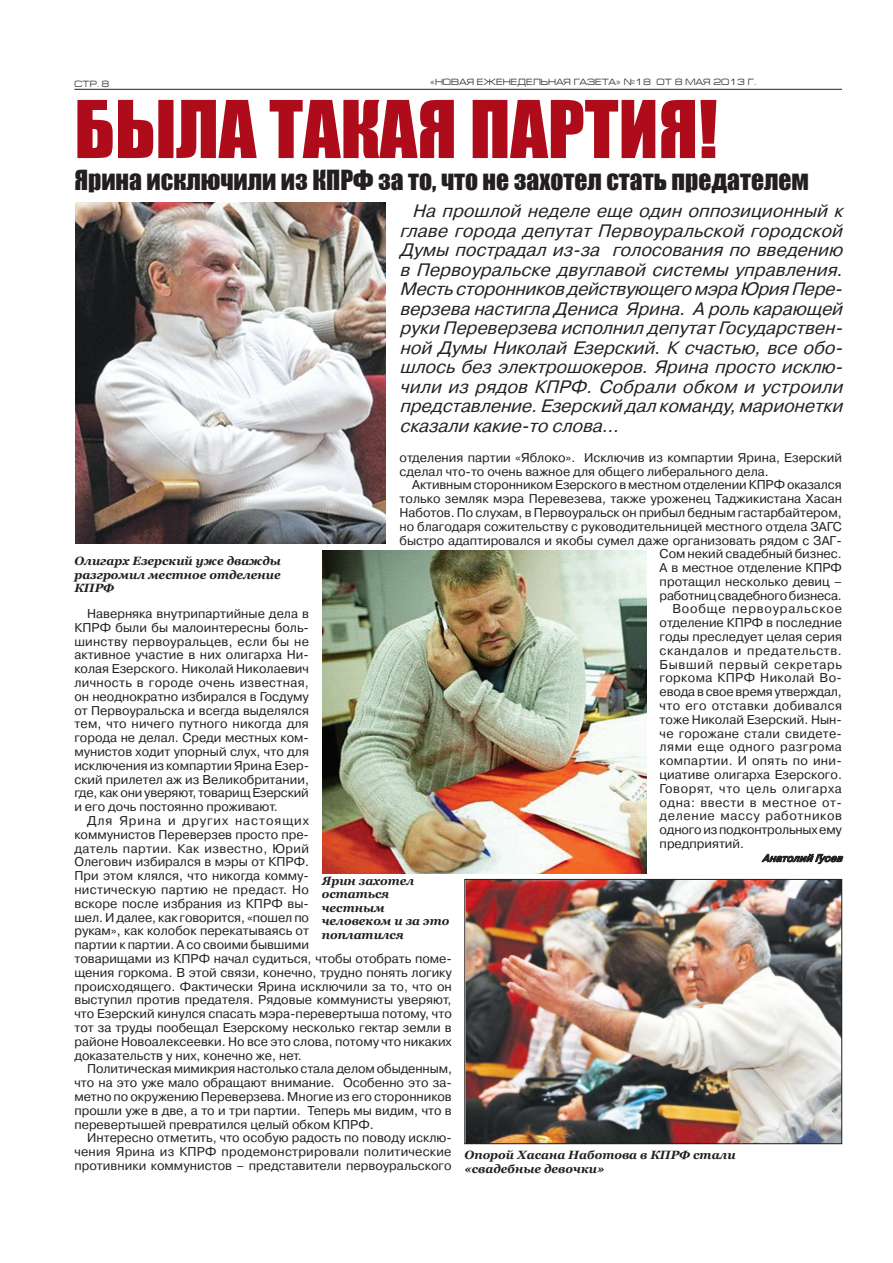
<style>
.page{position:relative;width:893px;height:1263px;background:#fff}
.page>*{position:absolute;margin:0;border:0;box-sizing:border-box;transform-origin:0 0}
.t1{font:73.5px "Impact";color:#af0c1b}
.t2{font:25.5px "Impact";color:#231f20}
.t3{font:italic 18px/19.5px "Pragmatica C";color:#231f20;text-align:justify}
.t4{font:12.75px/13.8px "Pragmatica C";color:#231f20;text-align:justify}
.t5{font:12.75px "Pragmatica C";letter-spacing:.05em;color:#231f20}
.t6{font:12.75px "Pragmatica C";letter-spacing:.025em;color:#231f20}
.t7{font:12.75px "Pragmatica C";letter-spacing:.04em;color:#231f20}
.t8{font:12.75px "Pragmatica C";letter-spacing:.045em;color:#231f20}
.t9{font:12.75px "Pragmatica C";letter-spacing:.03em;color:#231f20}
.t10{font:12.75px "Pragmatica C";letter-spacing:.02em;color:#231f20}
.t11{font:12.75px "Pragmatica C";letter-spacing:.055em;color:#231f20}
.t12{font:12.75px "Pragmatica C";letter-spacing:.065em;color:#231f20}
.t13{font:italic 700 12px/13.5px "Georgia";color:#231f20}
.t14{font:italic 700 10.5px "Pragmatica Light C";color:#231f20}
.t15{font:9px "Europe Ext";color:#231f20}
</style>
<div class="page">
<hr style="left:74px;top:89px;width:768px;height:1px;background:#231f20">
<svg style="left:761px;top:853px;width:83px;height:11px"></svg>
<img style="left:75px;top:202px;width:311px;height:341px">
<img style="left:322px;top:551px;width:325px;height:323px">
<img style="left:467px;top:881px;width:373px;height:261px">
<div style="left:465px;top:879px;width:377px;height:265px;border:1px solid #231f20"></div>
<p class="t15" style="left:74px;top:79px;width:37px">стр. 8</p>
<p class="t15" style="left:430px;top:77px;width:327px">«Новая еженедельная газета» №18 от 8 мая 2013 г.</p>
<h1 class="t1" style="left:74px;top:72px;width:645px">Была такая партия!</h1>
<h2 class="t2" style="left:74px;top:160px;width:736px">Ярина исключили из КПРФ за то, что не захотел стать предателем</h2>
<p class="t3" style="left:399px;top:202px;width:450px;text-indent:13px">На прошлой неделе еще один оппозиционный к главе города депутат первоуральской городской думы пострадал из-за голосованияпо введению в Первоуральске двуглавой системы управления.<br>МестьсторонниковдействующегомэраЮрияПере&shy;верзеванастиглаДениса Ярина. А ролькарающей руки ПереверзеваисполнилдепутатГосударствен&shy;ной Думы Николай Езерский.К счастью,все обо&shy;шлосьбезэлектрошокеров.Яринапросто исклю&shy;чили из рядов КПРФ. Собрали обком и устроили представление.Езерский далкоманду,марионетки сказали какие-то слова…</p>
<p class="t4" style="left:400px;top:450px;width:444px">отделения партии «Яблоко». Исключив из компартии Ярина, Езерский сделал что-то очень важное для общего либерального дела.</p>
<p class="t4" style="left:412px;top:478px;width:431px">Активным сторонником Езерского в местном отделении КПРФ оказался</p>
<p class="t4" style="left:400px;top:492px;width:444px">только земляк мэра Перевезева, также уроженец Таджикистана Хасан</p>
<p class="t4" style="left:400px;top:506px;width:444px">Наботов. По слухам, в Первоуральск он прибыл бедным гастарбайтером,</p>
<p class="t4" style="left:400px;top:519px;width:444px">но благодаря сожительству с руководительницей местного отдела ЗАГС</p>
<p class="t4" style="left:400px;top:533px;width:444px">быстро адаптировался и якобы сумел даже организовать рядом с ЗАГ-</p>
<p class="t4" style="left:660px;top:547px;width:184px">Сом некий свадебный бизнес.</p>
<p class="t4" style="left:660px;top:561px;width:184px">А в местное отделение КПРФ</p>
<p class="t4" style="left:660px;top:575px;width:184px">протащил несколько девиц –</p>
<p class="t4" style="left:660px;top:588px;width:184px">работниц свадебного бизнеса.</p>
<p class="t12" style="left:672px;top:602px;width:171px">Вообще первоуральское</p>
<p class="t4" style="left:660px;top:616px;width:184px">отделение КПРФ в последние</p>
<p class="t4" style="left:660px;top:630px;width:184px">годы преследует целая серия</p>
<p class="t8" style="left:660px;top:643px;width:184px">скандалов и предательств.</p>
<p class="t11" style="left:660px;top:657px;width:184px">Бывший первый секретарь</p>
<p class="t6" style="left:660px;top:671px;width:184px">горкома КПРФ Николай Во-</p>
<p class="t4" style="left:660px;top:685px;width:184px">евода в свое время утверждал,</p>
<p class="t9" style="left:660px;top:699px;width:184px">что его отставки добивался</p>
<p class="t4" style="left:660px;top:713px;width:184px">тоже Николай Езерский. Нын-</p>
<p class="t10" style="left:660px;top:726px;width:184px">че горожане стали свидете-</p>
<p class="t7" style="left:660px;top:740px;width:184px">лями еще одного разгрома</p>
<p class="t6" style="left:660px;top:754px;width:184px">компартии. И опять по ини-</p>
<p class="t4" style="left:660px;top:768px;width:184px">циативе олигарха Езерского.</p>
<p class="t5" style="left:660px;top:781px;width:184px">Говорят, что цель олигарха</p>
<p class="t7" style="left:660px;top:795px;width:184px">одна: ввести в местное от-</p>
<p class="t5" style="left:660px;top:809px;width:184px">деление массу работников</p>
<p class="t4" style="left:660px;top:823px;width:184px">одного из подконтрольных ему</p>
<p class="t4" style="left:660px;top:837px;width:86px">предприятий.</p>
<p class="t14" style="left:762px;top:852px;width:86px">АнатолийГусев</p>
<p class="t13" style="left:322px;top:874px;width:129px">Ярин захотел остаться честным человеком и за это поплатился</p>
<p class="t13" style="left:74px;top:554px;width:208px;text-align:justify">Олигарх Езерский уже дважды разгромил местное отделение КПРФ</p>
<p class="t4" style="left:74px;top:607px;width:236px;text-indent:13px">Наверняка внутрипартийные дела в КПРФ были бы малоинтересны боль&shy;шинству первоуральцев, если бы не активное участие в них олигарха Ни&shy;колая Езерского. Николай Николаевич личность в городе очень известная, он неоднократно избирался в Госдуму от Первоуральска и всегда выделялся тем, что ничего путного никогда для города не делал. Среди местных ком&shy;мунистов ходит упорный слух, что для исключения из компартии Ярина Езер&shy;ский прилетел аж из Великобритании, где, как они уверяют, товарищ Езерский и его дочь постоянно проживают.</p>
<p class="t4" style="left:74px;top:814px;width:379px;text-align:left;text-indent:13px">Для Ярина и других настоящих<br>коммунистов Переверзев просто пре-<br>датель партии. Как известно, Юрий<br>Олегович избирался в мэры от КПРФ.<br>При этом клялся, что никогда комму-<br>нистическую партию не предаст. Но<br>вскоре после избрания из КПРФ вы-<br>шел. И далее, как говорится, «пошел по<br>рукам», как колобок перекатываясь от<br>партии к партии. А со своими бывшими<br>товарищами из КПРФ начал судиться, чтобы отобрать поме&shy;щения горкома. В этой связи, конечно, трудно понять логику происходящего. Фактически Ярина исключили за то, что он выступил против предателя. Рядовые коммунисты уверяют, что Езерский кинулся спасать мэра-перевертыша потому, что тот за труды пообещал Езерскому несколько гектар земли в районе Новоалексеевки. Но все это слова, потому что никаких доказательств у них, конечно же, нет.</p>
<p class="t4" style="left:74px;top:1062px;width:379px;text-indent:13px">Политическая мимикрия настолько стала делом обыденным, что на это уже мало обращают внимание. Особенно это за&shy;метно по окружению Переверзева. М ногие из его сторонников прошли уже в две, а то и три партии. Теперь мы видим, что в перевертышей превратился целый обком КПРФ.</p>
<p class="t4" style="left:74px;top:1131px;width:379px;text-indent:13px">Интересно отметить, что особую радость по поводу исклю&shy;чения Ярина из КПРФ продемонстрировали политические противники коммунистов – представители первоуральского</p>
<p class="t13" style="left:465px;top:1148px;width:272px">Опорой Хасана Наботова в КПРФ стали «свадебные девочки»</p>
</div>
